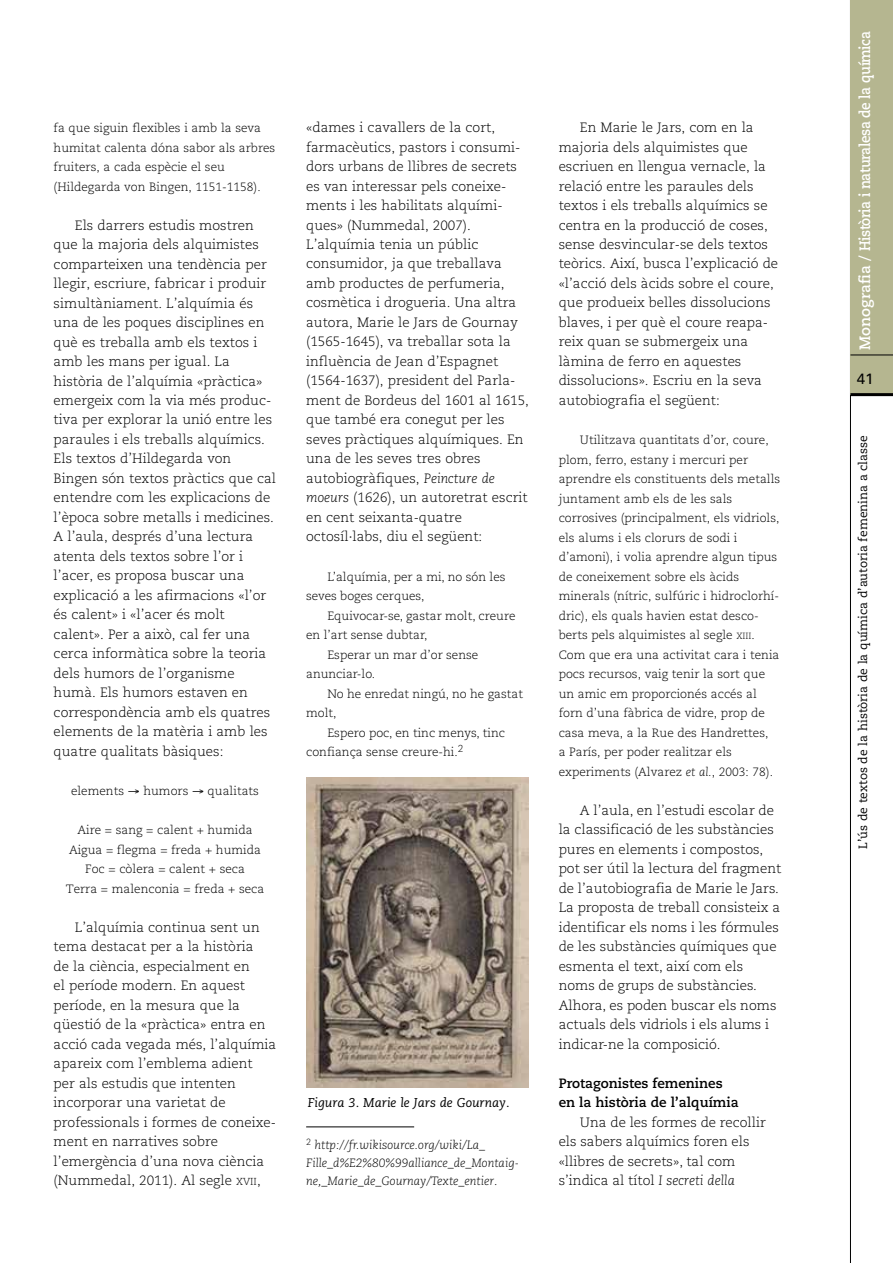
<style>
.page{position:relative;width:893px;height:1263px;background:#fff}
.page>*{position:absolute;margin:0;border:0;box-sizing:border-box;transform-origin:0 0}
.t1{font:700 15px "Caecilia";letter-spacing:-.03em;color:#fff}
.t2{font:15px "Univers";color:#000}
.t3{font:300 13.5px/19.5px "Caecilia";color:#000}
.t4{font:700 13.5px/19.5px "Caecilia";color:#000}
.t5{font:italic 12.75px "Caecilia";color:#000}
.t6{font:300 12px/19.5px "Caecilia";color:#000}
.t7{font:italic 300 12px/18px "Caecilia";color:#000}
.t8{font:12px "Caecilia";color:#000}
.s1{font-size:10.2px}
.s2{font-style:italic}
.s3{font-style:normal}
.s4{font-size:9px}
</style>
<div class="page">
<hr style="left:850px;top:0;width:1px;height:1263px;background:#000">
<div style="left:850px;top:0;width:43px;height:395px;background:#b5b690"></div>
<hr style="left:850px;top:393px;width:43px;height:3px;background:#000">
<hr style="left:850px;top:355px;width:43px;height:1px;background:#000">
<hr style="left:306px;top:1126px;width:108px;height:1px;background:#000">
<img style="left:306px;top:777px;width:223px;height:310px">
<p class="t6" style="left:54px;top:118px;width:223px">fa que siguin flexibles i amb la seva humitat calenta dóna sabor als arbres fruiters, a cada espècie el seu (Hildegarda von Bingen, 1151-1158).</p>
<p class="t3" style="left:54px;top:215px;width:224px;text-indent:21px">Els darrers estudis mostren que la majoria dels alquimistes comparteixen una tendència per llegir, escriure, fabricar i produir simultàniament. L’alquímia és una de les poques disciplines en què es treballa amb els textos i amb les mans per igual. La història de l’alquímia «pràctica» emergeix com la via més produc&shy;tiva per explorar la unió entre les paraules i els treballs alquímics.<br>Els textos d’Hildegarda von<br>Bingen són textos pràctics que cal entendre com les explicacions de l’època sobre metalls i medicines.<br>A l’aula, després d’una lectura atenta dels textos sobre l’or i l’acer, es proposa buscar una explicació a les afirmacions «l’or és calent» i «l’acer és molt calent». Per a això, cal fer una cerca informàtica sobre la teoria dels humors de l’organisme humà. Els humors estaven en correspondència amb els quatres elements de la matèria i amb les quatre qualitats bàsiques:</p>
<p class="t6" style="left:71px;top:781px;width:189px">elements → humors → qualitats</p>
<p class="t6" style="left:66px;top:820px;width:200px;text-align:center">Aire = sang = calent + humida<br>Aigua = flegma = freda + humida<br>Foc = còlera = calent + seca<br>Terra = malenconia = freda + seca</p>
<p class="t3" style="left:54px;top:917px;width:224px;text-indent:21px">L’alquímia continua sent un tema destacat per a la història<br>de la ciència, especialment en<br>el període modern. En aquest període, en la mesura que la qüestió de la «pràctica» entra en acció cada vegada més, l’alquímia apareix com l’emblema adient per als estudis que intenten incorporar una varietat de professionals i formes de coneixe&shy;ment en narratives sobre l’emergència d’una nova ciència (Nummedal, 2011). Al segle <span class="s1">XVII</span>,</p>
<p class="t3" style="left:306px;top:118px;width:224px">«dames i cavallers de la cort, farmacèutics, pastors i consumi&shy;dors urbans de llibres de secrets es van interessar pels coneixe&shy;ments i les habilitats alquími&shy;ques» (Nummedal, 2007).<br>L’alquímia tenia un públic consumidor, ja que treballava amb productes de perfumeria, cosmètica i drogueria. Una altra autora, Marie le Jars de Gournay (1565-1645), va treballar sota la influència de Jean d’Espagnet (1564-1637), president del Parla&shy;ment de Bordeus del 1601 al 1615, que també era conegut per les seves pràctiques alquímiques. En una de les seves tres obres autobiogràfiques, <span class="s2">Peincture de moeurs</span> (1626), un autoretrat escrit en cent seixanta-quatre octosíl·labs, diu el següent:</p>
<p class="t6" style="left:306px;top:567px;width:201px;text-indent:21px">L’alquímia, per a mi, no són les seves boges cerques,</p>
<p class="t6" style="left:327px;top:606px;width:190px">Equivocar-se, gastar molt, creure</p>
<p class="t6" style="left:306px;top:625px;width:123px">en l’art sense dubtar,</p>
<p class="t6" style="left:327px;top:645px;width:152px">Esperar un mar d’or sense</p>
<p class="t6" style="left:306px;top:664px;width:71px">anunciar-lo.</p>
<p class="t6" style="left:327px;top:684px;width:197px">No he enredat ningú, no he gastat</p>
<p class="t6" style="left:306px;top:703px;width:32px">molt,</p>
<p class="t6" style="left:327px;top:723px;width:179px">Espero poc, en tinc menys, tinc</p>
<p class="t6" style="left:306px;top:742px;width:159px">confiança sense creure-hi.<sup>2</sup></p>
<p class="t5" style="left:308px;top:1096px;width:203px">Figura 3. Marie le Jars de Gournay.</p>
<p class="t7" style="left:306px;top:1136px;width:214px"><sup>2</sup> http://fr.wikisource.org/wiki/La_<br>Fille_d%E2%80%99alliance_de_Montaig&shy;ne,_Marie_de_Gournay/Texte_entier<span class="s3">.</span></p>
<p class="t3" style="left:559px;top:118px;width:221px;text-indent:21px">En Marie le Jars, com en la majoria dels alquimistes que escriuen en llengua vernacle, la relació entre les paraules dels textos i els treballs alquímics se centra en la producció de coses, sense desvincular-se dels textos teòrics. Així, busca l’explicació de «l’acció dels àcids sobre el coure, que produeix belles dissolucions blaves, i per què el coure reapa&shy;reix quan se submergeix una làmina de ferro en aquestes dissolucions». Escriu en la seva autobiografia el següent:</p>
<p class="t6" style="left:559px;top:430px;width:223px;text-indent:21px">Utilitzava quantitats d’or, coure, plom, ferro, estany i mercuri per aprendre els constituents dels metalls juntament amb els de les sals corrosives (principalment, els vidriols, els alums i els clorurs de sodi i d’amoni), i volia aprendre algun tipus de coneixement sobre els àcids minerals (nítric, sulfúric i hidroclorhí&shy;dric), els quals havien estat desco&shy;berts pels alquimistes al segle <span class="s4">XIII</span>.<br>Com que era una activitat cara i tenia pocs recursos, vaig tenir la sort que un amic em proporcionés accés al forn d’una fàbrica de vidre, prop de casa meva, a la Rue des Handrettes,<br>a París, per poder realitzar els experiments (Alvarez <span class="s2">et al.</span>, 2003: 78).</p>
<p class="t3" style="left:559px;top:800px;width:224px;text-indent:21px">A l’aula, en l’estudi escolar de la classificació de les substàncies pures en elements i compostos, pot ser útil la lectura del fragment de l’autobiografia de Marie le Jars.<br>La proposta de treball consisteix a identificar els noms i les fórmules de les substàncies químiques que esmenta el text, així com els noms de grups de substàncies.<br>Alhora, es poden buscar els noms actuals dels vidriols i els alums i indicar-ne la composició.</p>
<p class="t4" style="left:559px;top:1073px;width:182px">Protagonistes femenines en la història de l’alquímia</p>
<p class="t3" style="left:559px;top:1112px;width:209px;text-indent:21px">Una de les formes de recollir els sabers alquímics foren els «llibres de secrets», tal com s’indica al títol <span class="s2">I secreti della</span></p>
<p class="t1" style="left:856px;top:350px;width:320px;rotate:-90deg">Monografia / Història i naturalesa de la química</p>
<p class="t2" style="left:857px;top:370px;width:18px">41</p>
<p class="t8" style="left:856px;top:849px;width:415px;rotate:-90deg">L’ús de textos de la història de la química d’autoria femenina a classe</p>
</div>
